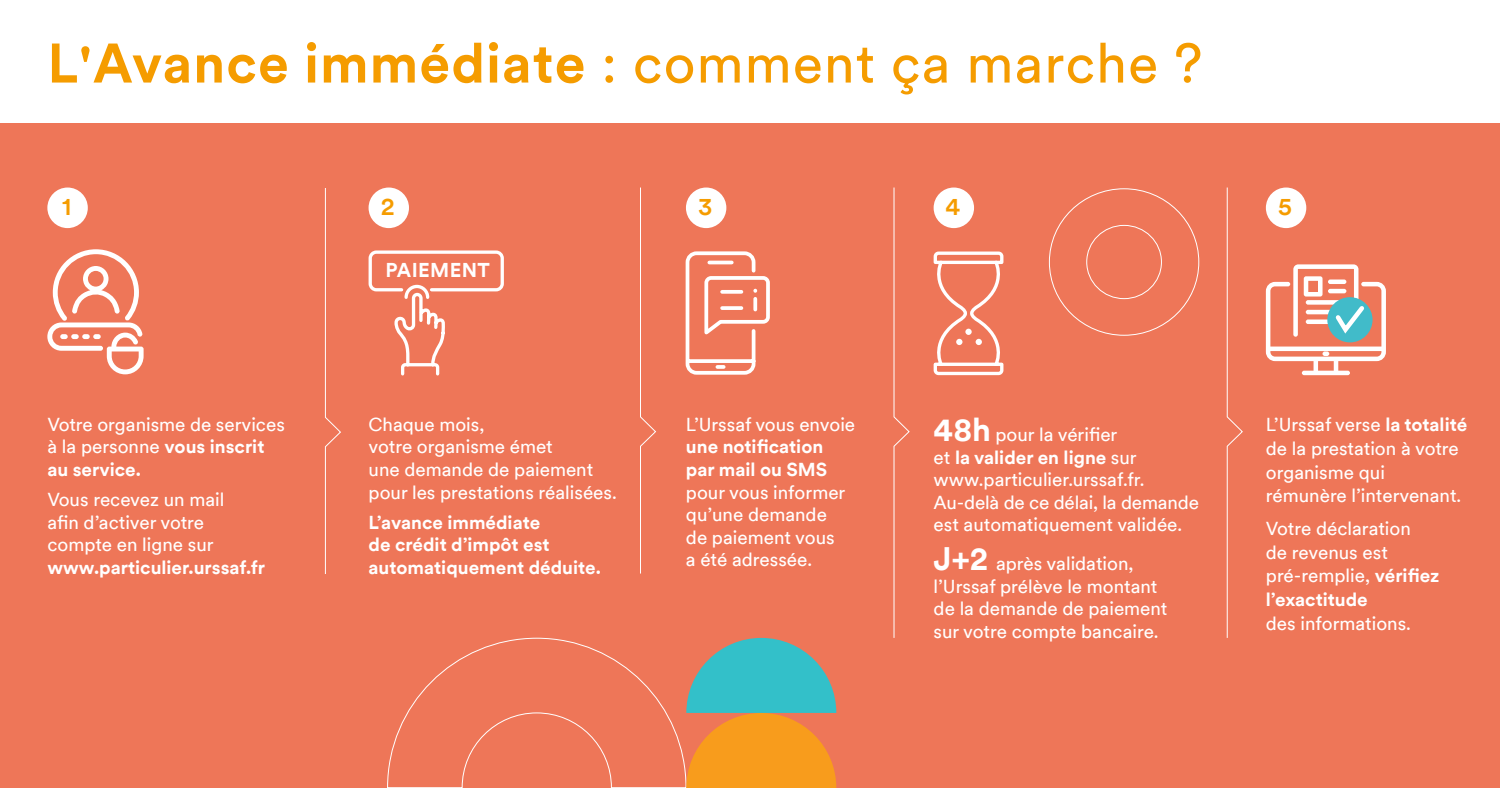
<style>
.page{position:relative;width:1500px;height:788px;background:#fff}
.page>*{position:absolute;margin:0;border:0;box-sizing:border-box;transform-origin:0 0}
.t1{font:700 55px "Circular";letter-spacing:.02em;color:#f59c00}
.t2{font:500 25px "Circular";color:#f59c00}
.t3{font:700 20px "Circular";letter-spacing:.02em;color:#fff}
.t4{font:18.75px/22.5px "Circular";color:#fff}
.t5{font:700 18.75px/22.5px "Circular";color:#fff}
.s1{font-weight:400}
.s2{font-weight:700}
.s3{font-weight:700;font-size:32.5px}
</style>
<div class="page">
<div style="left:0;top:124px;width:1500px;height:664px;background:#ee7658"></div>
<div style="left:47px;top:187px;width:41px;height:41px;background:#fff;border-radius:50%"></div>
<div style="left:369px;top:187px;width:40px;height:41px;background:#fff;border-radius:50%"></div>
<div style="left:686px;top:187px;width:40px;height:41px;background:#fff;border-radius:50%"></div>
<div style="left:934px;top:187px;width:40px;height:41px;background:#fff;border-radius:50%"></div>
<div style="left:1266px;top:187px;width:40px;height:41px;background:#fff;border-radius:50%"></div>
<svg style="left:324px;top:188px;width:17px;height:386px"></svg>
<svg style="left:640px;top:187px;width:16px;height:387px"></svg>
<svg style="left:893px;top:187px;width:17px;height:451px"></svg>
<svg style="left:1226px;top:187px;width:17px;height:451px"></svg>
<svg style="left:1049px;top:189px;width:150px;height:147px"></svg>
<svg style="left:387px;top:637px;width:449px;height:151px"></svg>
<svg style="left:47px;top:249px;width:97px;height:125px"></svg>
<svg style="left:368px;top:250px;width:136px;height:126px"></svg>
<svg style="left:933px;top:251px;width:71px;height:125px"></svg>
<svg style="left:1266px;top:264px;width:120px;height:111px"></svg>
<svg style="left:685px;top:251px;width:85px;height:124px"></svg>
<p class="t1" style="left:47px;top:25px;width:1156px">L'Avance immédiate <span class="s1">: comment ça marche ?</span></p>
<p class="t2" style="left:62px;top:189px;width:11px">1</p>
<p class="t2" style="left:381px;top:189px;width:16px">2</p>
<p class="t2" style="left:698px;top:189px;width:16px">3</p>
<p class="t2" style="left:946px;top:189px;width:16px">4</p>
<p class="t2" style="left:1278px;top:189px;width:15px">5</p>
<p class="t4" style="left:47px;top:412px;width:239px">Votre organisme de services à la personne <span class="s2">vous inscrit au service.</span></p>
<p class="t4" style="left:47px;top:487px;width:219px">Vous recevez un mail<br>afin d’activer votre compte en ligne sur <span class="s2">www.particulier.urssaf.fr</span></p>
<p class="t3" style="left:386px;top:256px;width:106px">PAIEMENT</p>
<p class="t4" style="left:369px;top:412px;width:250px">Chaque mois,<br>votre organisme émet<br>une demande de paiement pour les prestations réalisées.</p>
<p class="t5" style="left:369px;top:510px;width:234px">L’avance immédiate<br>de crédit d’impôt est automatiquement déduite.</p>
<p class="t4" style="left:686px;top:412px;width:171px">L’Urssaf vous envoie <span class="s2">une notification par mail ou SMS </span>pour vous informer qu’une demande<br>de paiement vous<br>a été adressée.</p>
<p class="t4" style="left:934px;top:422px;width:267px"><span class="s3">48h</span> pour la vérifier<br>et <span class="s2">la valider en ligne</span> sur www.particulier.urssaf.fr.<br>Au-delà de ce délai, la demande est automatiquement validée.</p>
<p class="t4" style="left:934px;top:551px;width:235px"><span class="s3">J+2</span> après validation, l’Urssaf prélève le montant de la demande de paiement sur votre compte bancaire.</p>
<p class="t4" style="left:1266px;top:411px;width:203px;line-height:23.8px">L’Urssaf verse <span class="s2">la totalité </span>de la prestation à votre organisme qui rémunère l’intervenant.</p>
<p class="t4" style="left:1266px;top:515px;width:175px;line-height:23.8px">Votre déclaration<br>de revenus est pré-remplie, <span class="s2">vérifiez l’exactitude<br></span>des informations.</p>
</div>
